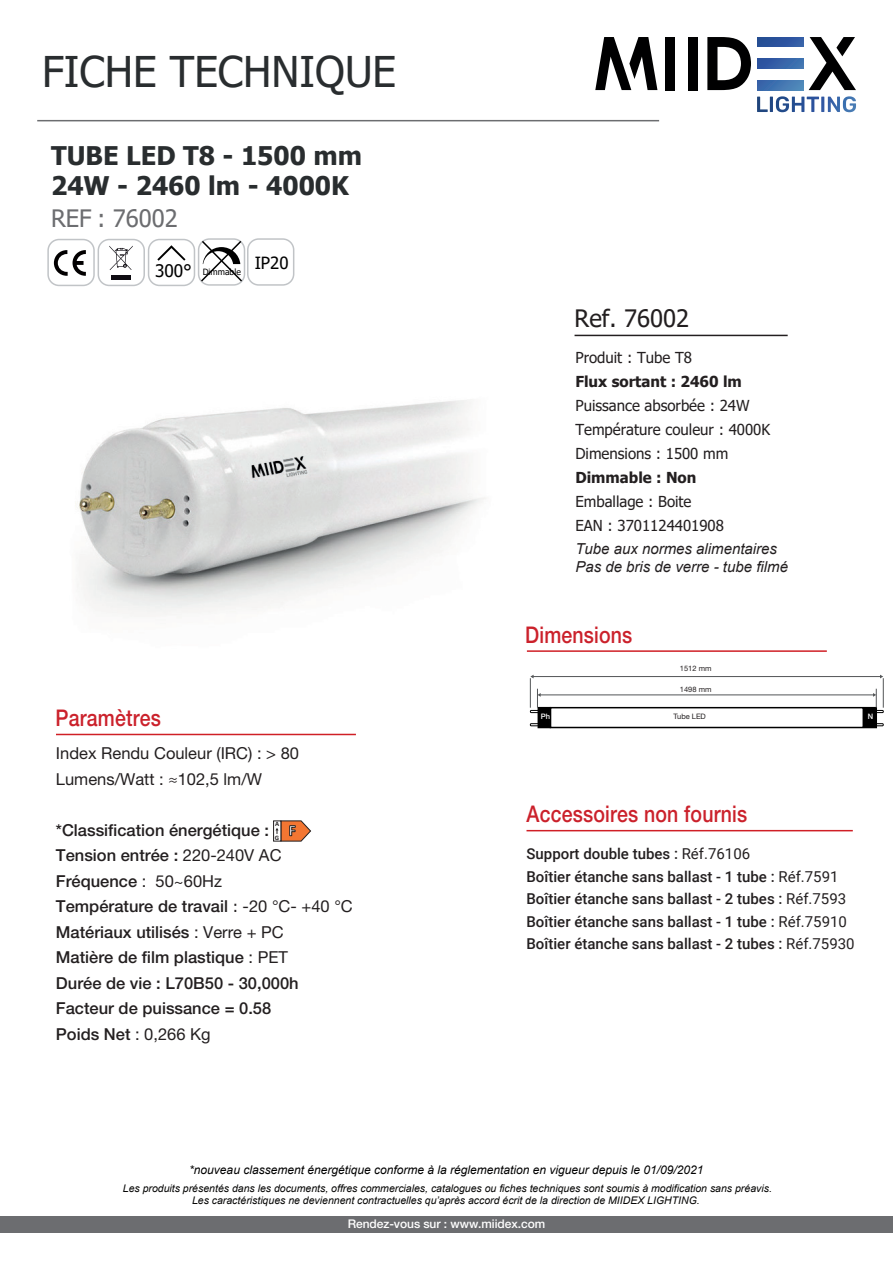
<style>
.page{position:relative;width:893px;height:1263px;background:#fff}
.page>*{position:absolute;margin:0;border:0;box-sizing:border-box;transform-origin:0 0}
.t1{font:42.3px "Tahoma";color:#292d2f}
.t2{font:700 25.65px/30.6px "Tahoma";color:#292d2f}
.t3{font:24px "Tahoma";color:#6c6d70}
.t4{font:24px "Tahoma";color:#231f20}
.t5{font:500 22.95px "Helvetica Neue LT Std";letter-spacing:.01em;color:#cb212b;scale:.85 1}
.t6{font:17.25px "Tahoma";color:#000}
.t7{font:500 16.5px/25.5px "Helvetica Neue LT Std";color:#231f20}
.t8{font:16.5px/25.5px "Helvetica Neue LT Std";color:#231f20}
.t9{font:15.15px/24px "Tahoma";color:#231f20}
.t10{font:italic 15.15px/18px "Arial";color:#231f20}
.t11{font:700 15.15px "Tahoma";color:#231f20}
.t12{font:500 15px/22.5px "Roboto";color:#231f20}
.t13{font:italic 12px "Arial";color:#000001}
.t14{font:500 12px "Helvetica Neue LT Std";letter-spacing:-.005em;color:#fff}
.t15{font:italic 10.5px/12.6px "Arial";color:#050504;text-align:center}
.t16{font:8.7px "Tahoma";color:#000}
.t17{font:7.5px "Helvetica Neue LT Std";color:#231f20}
.t18{font:500 7.5px "Helvetica Neue LT Std";color:#fff}
.t19{font:700 6.75px/13.2px "Calibri";color:#231f20}
.s1{font-size:16.65px}
.s2{font-weight:400}
.s3{font-family:"Tahoma";font-weight:400;font-size:15.15px}
</style>
<div class="page">
<hr style="left:575px;top:335px;width:213px;height:1px;background:#231f20">
<div style="left:198px;top:238px;width:47px;height:48px;border:1px solid #c1c4c7;border-radius:11px"></div>
<div style="left:247px;top:238px;width:47px;height:48px;border:1px solid #c1c4c7;border-radius:11px"></div>
<div style="left:47px;top:239px;width:48px;height:47px;border:1px solid #c1c4c7;border-radius:11px"></div>
<div style="left:98px;top:239px;width:47px;height:47px;border:1px solid #c1c4c7;border-radius:11px"></div>
<svg style="left:54px;top:250px;width:32px;height:26px"></svg>
<svg style="left:109px;top:246px;width:24px;height:24px"></svg>
<div style="left:111px;top:275px;width:20px;height:5px;background:#0f0c12"></div>
<div style="left:148px;top:239px;width:47px;height:47px;border:1px solid #c1c4c7;border-radius:11px"></div>
<svg style="left:157px;top:245px;width:29px;height:16px"></svg>
<svg style="left:199px;top:239px;width:45px;height:44px"></svg>
<div style="left:0;top:1216px;width:893px;height:16px;background:#6c6d70"></div>
<hr style="left:56px;top:734px;width:300px;height:1px;background:#d01f26">
<svg style="left:273px;top:821px;width:2px;height:20px"></svg>
<svg style="left:275px;top:820px;width:36px;height:21px"></svg>
<img style="left:75px;top:400px;width:452px;height:252px">
<div style="left:550px;top:707px;width:314px;height:21px;border:2px solid #000"></div>
<div style="left:538px;top:707px;width:13px;height:21px;background:#000"></div>
<div style="left:864px;top:707px;width:13px;height:21px;background:#000"></div>
<svg style="left:530px;top:723px;width:9px;height:3px"></svg>
<svg style="left:875px;top:723px;width:8px;height:3px"></svg>
<hr style="left:540px;top:695px;width:334px;height:1px;background:#535557">
<svg style="left:530px;top:689px;width:11px;height:24px"></svg>
<hr style="left:530px;top:678px;width:1px;height:30px;background:#535557">
<hr style="left:883px;top:678px;width:1px;height:30px;background:#535557">
<svg style="left:873px;top:689px;width:10px;height:24px"></svg>
<hr style="left:533px;top:676px;width:347px;height:1px;background:#535557">
<hr style="left:527px;top:650px;width:300px;height:2px;background:#d01f26">
<hr style="left:526px;top:830px;width:327px;height:1px;background:#d01f26">
<hr style="left:37px;top:120px;width:622px;height:1px;background:#6c6d70">
<svg style="left:809px;top:37px;width:47px;height:53px"></svg>
<svg style="left:707px;top:37px;width:44px;height:53px"></svg>
<div style="left:688px;top:37px;width:10px;height:53px;background:#000001"></div>
<div style="left:665px;top:37px;width:10px;height:53px;background:#000001"></div>
<svg style="left:757px;top:96px;width:99px;height:16px"></svg>
<svg style="left:595px;top:37px;width:62px;height:53px"></svg>
<svg style="left:757px;top:37px;width:46px;height:9px"></svg>
<svg style="left:757px;top:59px;width:46px;height:9px"></svg>
<svg style="left:757px;top:81px;width:46px;height:9px"></svg>
<h1 class="t1" style="left:42px;top:43px;width:356px">FICHE TECHNIQUE</h1>
<h2 class="t2" style="left:51px;top:141px;width:313px">TUBE LED T8 - 1500 mm<br>24W - 2460 lm - 4000K</h2>
<h3 class="t3" style="left:51px;top:202px;width:128px">REF : 76002</h3>
<p class="t6" style="left:155px;top:259px;width:38px">300°</p>
<p class="t16" style="left:203px;top:266px;width:87px">Dimmable <sup>IP20</sup></p>
<h3 class="t5" style="left:56px;top:704px;width:125px">Paramètres</h3>
<p class="t8" style="left:56px;top:740px;width:245px">Index Rendu Couleur (IRC) : &gt; 80<br>Lumens/Watt : <span class="s1">≈102,5</span> lm/W</p>
<p class="t7" style="left:56px;top:817px;width:298px">*Classification énergétique :<br>Tension entrée : <span class="s2">220-240V AC<br></span>Fréquence <span class="s2">: 50~60Hz<br></span>Température de travail <span class="s3">:</span> <span class="s2">-20 °C- +40 °C<br></span>Matériaux utilisés <span class="s2">: Verre + PC<br></span>Matière de film plastique <span class="s2">: PET<br></span>Durée de vie : L70B50 - 30,000h<br>Facteur de puissance = 0.58<br>Poids Net <span class="s2">: 0,266 Kg</span></p>
<p class="t19" style="left:275px;top:817px;width:6px">A<br>G</p>
<h3 class="t4" style="left:575px;top:302px;width:116px">Ref. 76002</h3>
<p class="t9" style="left:575px;top:347px;width:118px">Produit : Tube T8</p>
<p class="t11" style="left:575px;top:371px;width:168px">Flux sortant : 2460 lm</p>
<p class="t9" style="left:575px;top:395px;width:196px">Puissance absorbée : 24W<br>Température couleur : 4000K<br>Dimensions : 1500 mm</p>
<p class="t11" style="left:575px;top:467px;width:123px">Dimmable : Non</p>
<p class="t9" style="left:575px;top:491px;width:150px">Emballage : Boite<br>EAN : 3701124401908</p>
<p class="t10" style="left:575px;top:540px;width:214px">Tube aux normes alimentaires<br>Pas de bris de verre - tube filmé</p>
<h3 class="t5" style="left:525px;top:621px;width:127px">Dimensions</h3>
<p class="t17" style="left:680px;top:664px;width:33px">1512 mm</p>
<p class="t17" style="left:680px;top:684px;width:33px">1498 mm</p>
<p class="t18" style="left:541px;top:711px;width:11px">Ph</p>
<p class="t18" style="left:868px;top:711px;width:7px">N</p>
<p class="t17" style="left:673px;top:711px;width:34px">Tube LED</p>
<h3 class="t5" style="left:526px;top:800px;width:261px">Accessoires non fournis</h3>
<p class="t12" style="left:526px;top:842px;width:330px">Support double tubes : <span class="s2">Réf.76106<br></span>Boîtier étanche sans ballast - 1 tube : <span class="s2">Réf.7591<br></span>Boîtier étanche sans ballast - 2 tubes : <span class="s2">Réf.7593<br></span>Boîtier étanche sans ballast - 1 tube : <span class="s2">Réf.75910<br></span>Boîtier étanche sans ballast - 2 tubes : <span class="s2">Réf.75930</span></p>
<p class="t13" style="left:189px;top:1162px;width:516px">*nouveau classement énergétique conforme à la réglementation en vigueur depuis le 01/09/2021</p>
<p class="t15" style="left:123px;top:1182px;width:650px">Les produits présentés dans les documents, offres commerciales, catalogues ou fiches techniques sont soumis à modification sans préavis.<br>Les caractéristiques ne deviennent contractuelles qu’après accord écrit de la direction de MIIDEX LIGHTING.</p>
<p class="t14" style="left:348px;top:1217px;width:199px">Rendez-vous sur : www.miidex.com</p>
</div>
